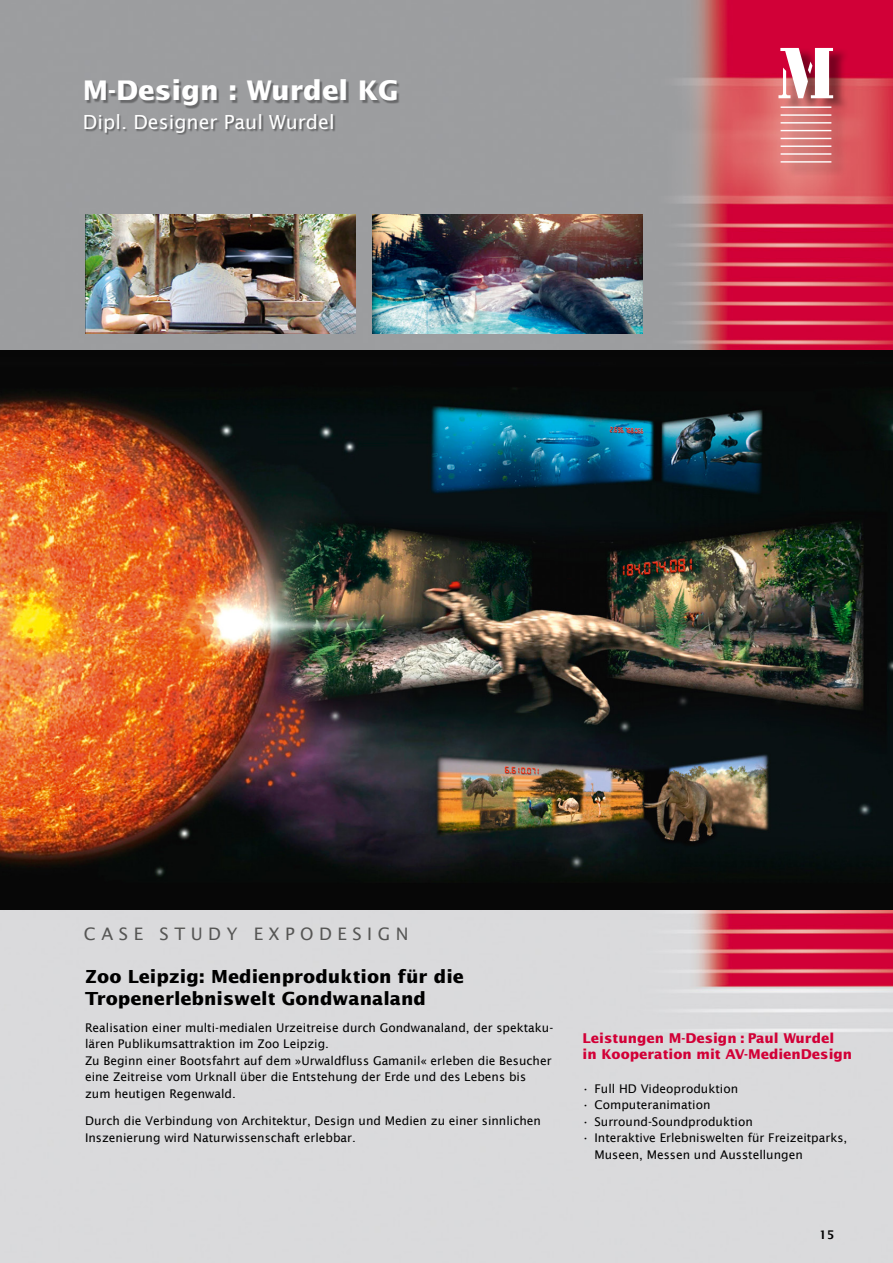
<style>
.page{position:relative;width:893px;height:1263px;background:#fff}
.page>*{position:absolute;margin:0;border:0;box-sizing:border-box;transform-origin:0 0}
.t1{font:700 27px "Lucida Sans";color:#fff}
.t2{font:19.5px "Lucida Sans";color:#fff}
.t3{font:700 18px/21.6px "Lucida Sans";color:#000}
.t4{font:17.25px "Lucida Sans";letter-spacing:.32em;color:#565655}
.t5{font:700 13.5px/16.2px "Lucida Sans";color:#d20037}
.t6{font:12px/16.5px "Lucida Sans";color:#000}
.t7{font:600 12px "Lucida Sans";color:#000}
</style>
<div class="page">
<img style="left:0;top:0;width:893px;height:1263px">
<div style="left:782px;top:48px;width:68px;height:128px;background:#000;opacity:.42"></div>
<hr style="left:781px;top:106px;width:50px;height:2px;background:#fff">
<hr style="left:781px;top:114px;width:50px;height:2px;background:#fff">
<hr style="left:781px;top:122px;width:50px;height:2px;background:#fff">
<hr style="left:781px;top:130px;width:50px;height:1px;background:#fff">
<hr style="left:781px;top:138px;width:50px;height:1px;background:#fff">
<hr style="left:781px;top:146px;width:50px;height:1px;background:#fff">
<hr style="left:781px;top:153px;width:50px;height:2px;background:#fff">
<hr style="left:781px;top:161px;width:50px;height:2px;background:#fff">
<svg style="left:778px;top:48px;width:55px;height:50px"></svg>
<div style="left:85px;top:114px;width:250px;height:21px;background:#000;opacity:.37"></div>
<div style="left:86px;top:81px;width:314px;height:28px;background:#000;opacity:.34"></div>
<img style="left:0;top:351px;width:893px;height:558px">
<img style="left:85px;top:215px;width:270px;height:119px">
<img style="left:372px;top:215px;width:270px;height:119px">
<h1 class="t1" style="left:83px;top:74px;width:317px">M-Design : Wurdel KG</h1>
<h2 class="t2" style="left:83px;top:111px;width:253px">Dipl. Designer Paul Wurdel</h2>
<h3 class="t4" style="left:84px;top:924px;width:326px">CASE STUDY EXPODESIGN</h3>
<h3 class="t3" style="left:85px;top:966px;width:380px">Zoo Leipzig: Medienproduktion für die<br>Tropenerlebniswelt Gondwanaland</h3>
<p class="t6" style="left:85px;top:1019px;width:470px">Realisation einer multi-medialen Urzeitreise durch Gondwanaland, der spektaku&shy;lären Publikumsattraktion im Zoo Leipzig.<br>Zu Beginn einer Bootsfahrt auf dem »Urwaldfluss Gamanil« erleben die Besucher eine Zeitreise vom Urknall über die Entstehung der Erde und des Lebens bis zum heutigen Regenwald.</p>
<p class="t6" style="left:85px;top:1112px;width:458px">Durch die Verbindung von Architektur, Design und Medien zu einer sinnlichen<br>Inszenierung wird Naturwissenschaft erlebbar.</p>
<p class="t5" style="left:583px;top:1029px;width:271px">Leistungen M-Design : Paul Wurdel<br>in Kooperation mit AV-MedienDesign</p>
<p class="t6" style="left:582px;top:1080px;width:158px">• Full HD Videoproduktion</p>
<p class="t6" style="left:582px;top:1096px;width:130px">• Computeranimation</p>
<p class="t6" style="left:582px;top:1113px;width:173px">• Surround-Soundproduktion</p>
<p class="t6" style="left:594px;top:1129px;width:254px;text-indent:-13px">• Interaktive Erlebniswelten für Freizeitparks,<br>Museen, Messen und Ausstellungen</p>
<p class="t7" style="left:819px;top:1228px;width:17px">15</p>
</div>
